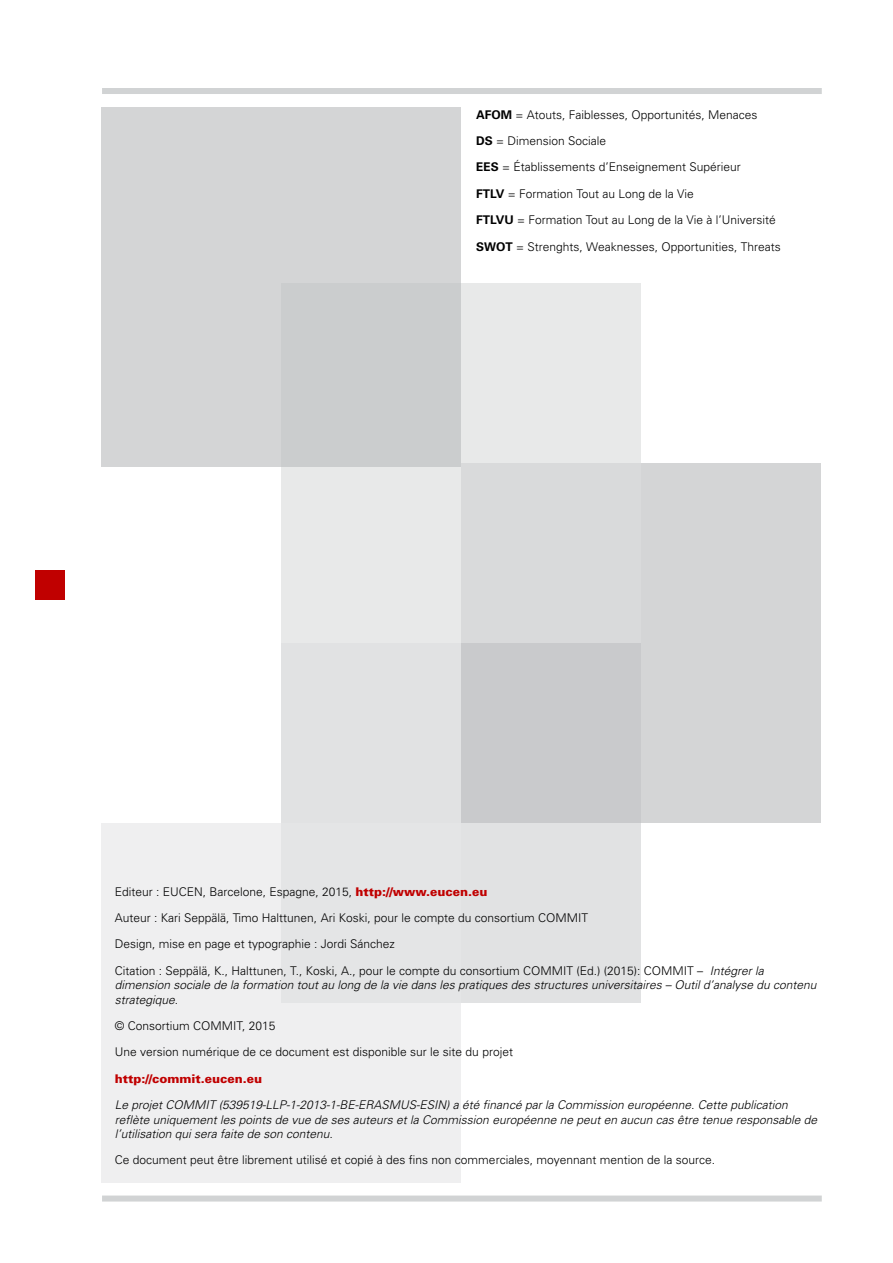
<style>
.page{position:relative;width:893px;height:1263px;background:#fff}
.page>*{position:absolute;margin:0;border:0;box-sizing:border-box;transform-origin:0 0}
.t1{font:300 12px/26.4px "Univers";color:#000}
.t2{font:italic 300 12px/14.4px "Univers";color:#000}
.t3{font:900 12px "Univers";color:#c00000}
.s1{font-weight:700}
.s2{font-weight:900;color:#c00000}
.s3{font-style:italic}
.s4{font-style:normal}
</style>
<div class="page">
<div style="left:36px;top:570px;width:29px;height:29px;background:#c00000"></div>
<div style="left:102px;top:1195px;width:720px;height:6px;background:#d1d3d4"></div>
<div style="left:281px;top:643px;width:360px;height:359px;background:#e1e2e3"></div>
<div style="left:461px;top:463px;width:360px;height:360px;background:#d4d5d6"></div>
<div style="left:281px;top:283px;width:360px;height:360px;background:linear-gradient(to right,#eaebeb,#dfe0e0)"></div>
<div style="left:101px;top:107px;width:360px;height:360px;background:#d4d5d6"></div>
<div style="left:101px;top:823px;width:360px;height:360px;background:#efeff0"></div>
<div style="left:102px;top:88px;width:720px;height:6px;background:#d1d3d4"></div>
<p class="t1" style="left:476px;top:101px;width:283px"><span class="s1">AFOM</span> = Atouts, Faiblesses, Opportunités, Menaces<br><span class="s1">DS</span> = Dimension Sociale</p>
<p class="t1" style="left:476px;top:154px;width:266px"><span class="s1">EES</span> = Établissements d’Enseignement Supérieur<br><span class="s1">FTLV</span> = Formation Tout au Long de la Vie</p>
<p class="t1" style="left:476px;top:207px;width:306px"><span class="s1">FTLVU</span> = Formation Tout au Long de la Vie à l’Université<br><span class="s1">SWOT</span> = Strenghts, Weaknesses, Opportunities, Threats</p>
<p class="t1" style="left:115px;top:878px;width:651px">Editeur : EUCEN, Barcelone, Espagne, 2015, <span class="s2">http://www.eucen.eu<br></span>Auteur : Kari Seppälä, Timo Halttunen, Ari Koski, pour le compte du consortium COMMIT<br>Design, mise en page et typographie : Jordi Sánchez<br>Citation : Seppälä, K., Halttunen, T., Koski, A., pour le compte du consortium COMMIT (Ed.) (2015): COMMIT – <span class="s3">Intégrer la</span></p>
<p class="t2" style="left:115px;top:978px;width:703px">dimension sociale de la formation tout au long de la vie dans les pratiques des structures universitaires – Outil d’analyse du contenu strategique<span class="s4">.</span></p>
<p class="t1" style="left:115px;top:1012px;width:400px">© Consortium COMMIT, 2015<br>Une version numérique de ce document est disponible sur le site du projet</p>
<p class="t3" style="left:115px;top:1071px;width:149px">http://commit.eucen.eu</p>
<p class="t2" style="left:115px;top:1098px;width:704px">Le projet COMMIT (539519-LLP-1-2013-1-BE-ERASMUS-ESIN) a été financé par la Commission européenne. Cette publication reflète uniquement les points de vue de ses auteurs et la Commission européenne ne peut en aucun cas être tenue responsable de l’utilisation qui sera faite de son contenu.</p>
<p class="t1" style="left:115px;top:1147px;width:602px">Ce document peut être librement utilisé et copié à des fins non commerciales, moyennant mention de la source.</p>
</div>
